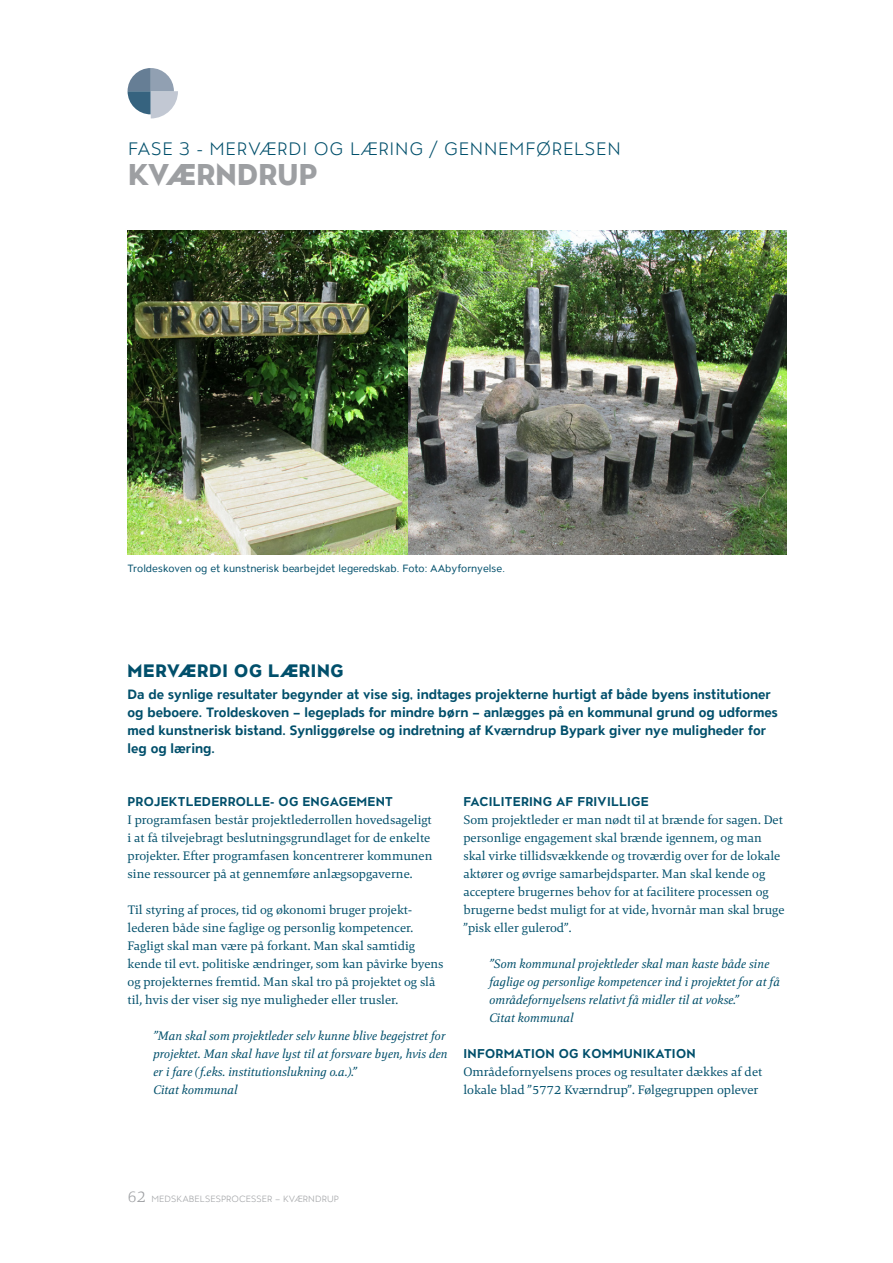
<style>
.page{position:relative;width:893px;height:1263px;background:#fff}
.page>*{position:absolute;margin:0;border:0;box-sizing:border-box;transform-origin:0 0}
.Overskrift_by__2{font:800 30px "ATC Overlook";letter-spacing:.01em;color:#9d9fa2}
.Top_overskrift__2{font:300 18px "ATC Overlook";letter-spacing:.04em;color:#014f6b}
.Rubrik__2{font:800 18px "ATC Overlook";letter-spacing:.04em;color:#014f6b}
.rubrik2__2{font:700 13.5px/18px "ATC Overlook";color:#014f6b}
.brødtekst__2{font:12.75px/18px "Mangan";color:#014f6b}
.citat_i_brødtekst_or{font:italic 12.75px/18px "Mangan";color:#014f6b}
.Citat_i_brødtekst_bl{font:italic 12.75px/18px "Mangan";color:#014f6b}
.underrubrik__2{font:700 12.75px "ATC Overlook";letter-spacing:.02em;color:#014f6b}
.billedtekst{font:10.5px "ATC Overlook";color:#014f6b}
.t1{font:300 9px "ATC Overlook";letter-spacing:.01em;color:#9d9fa2}
.s1{font-family:"Mangan";font-weight:200;font-size:16.5px}
</style>
<div class="page">
<img style="left:128px;top:230px;width:659px;height:324px">
<svg style="left:128px;top:68px;width:50px;height:50px"></svg>
<p class="Top_overskrift__2" style="left:128px;top:138px;width:494px">FASE 3 - MERVÆRDI OG LÆRING / GENNEMFØRELSEN</p>
<p class="Overskrift_by__2" style="left:128px;top:157px;width:191px">KVÆRNDRUP</p>
<p class="billedtekst" style="left:128px;top:562px;width:379px">Troldeskoven og et kunstnerisk bearbejdet legeredskab. Foto: AAbyfornyelse.</p>
<p class="Rubrik__2" style="left:128px;top:660px;width:217px">MERVÆRDI OG LÆRING</p>
<p class="rubrik2__2" style="left:128px;top:686px;width:652px">Da de synlige resultater begynder at vise sig, indtages projekterne hurtigt af både byens institutioner og beboere. Troldeskoven – legeplads for mindre børn – anlægges på en kommunal grund og udformes med kunstnerisk bistand. Synliggørelse og indretning af Kværndrup Bypark giver nye muligheder for leg og læring.</p>
<p class="underrubrik__2" style="left:128px;top:794px;width:267px">PROJEKTLEDERROLLE- OG ENGAGEMENT</p>
<p class="brødtekst__2" style="left:128px;top:811px;width:306px">I programfasen består projektlederrollen hovedsageligt i at få tilvejebragt beslutningsgrundlaget for de enkelte projekter. Efter programfasen koncentrerer kommunen sine ressourcer på at gennemføre anlægsopgaverne.</p>
<p class="brødtekst__2" style="left:128px;top:901px;width:317px">Til styring af proces, tid og økonomi bruger projekt&shy;lederen både sine faglige og personlig kompetencer.<br>Fagligt skal man være på forkant. Man skal samtidig kende til evt. politiske ændringer, som kan påvirke byens og projekternes fremtid. Man skal tro på projektet og slå til, hvis der viser sig nye muligheder eller trusler.</p>
<p class="citat_i_brødtekst_or" style="left:153px;top:1027px;width:296px">”Man skal som projektleder selv kunne blive begejstret for projektet. Man skal have lyst til at forsvare byen, hvis den er i fare (f.eks. institutionslukning o.a.).”<br>Citat kommunal</p>
<p class="underrubrik__2" style="left:464px;top:794px;width:187px">FACILITERING AF FRIVILLIGE</p>
<p class="brødtekst__2" style="left:463px;top:811px;width:323px">Som projektleder er man nødt til at brænde for sagen. Det personlige engagement skal brænde igennem, og man skal virke tillidsvækkende og troværdig over for de lokale aktører og øvrige samarbejdsparter. Man skal kende og acceptere brugernes behov for at facilitere processen og brugerne bedst muligt for at vide, hvornår man skal bruge ”pisk eller gulerod”.</p>
<p class="Citat_i_brødtekst_bl" style="left:489px;top:955px;width:292px">”Som kommunal projektleder skal man kaste både sine faglige og personlige kompetencer ind i projektet for at få områdefornyelsens relativt få midler til at vokse.”</p>
<p class="Citat_i_brødtekst_bl" style="left:489px;top:1009px;width:86px">Citat kommunal</p>
<p class="underrubrik__2" style="left:464px;top:1046px;width:234px">INFORMATION OG KOMMUNIKATION</p>
<p class="brødtekst__2" style="left:463px;top:1063px;width:300px">Områdefornyelsens proces og resultater dækkes af det lokale blad ”5772 Kværndrup”. Følgegruppen oplever</p>
<p class="t1" style="left:128px;top:1194px;width:213px"><span class="s1">62</span> MEDSKABELSESPROCESSER – KVÆRNDRUP</p>
</div>
